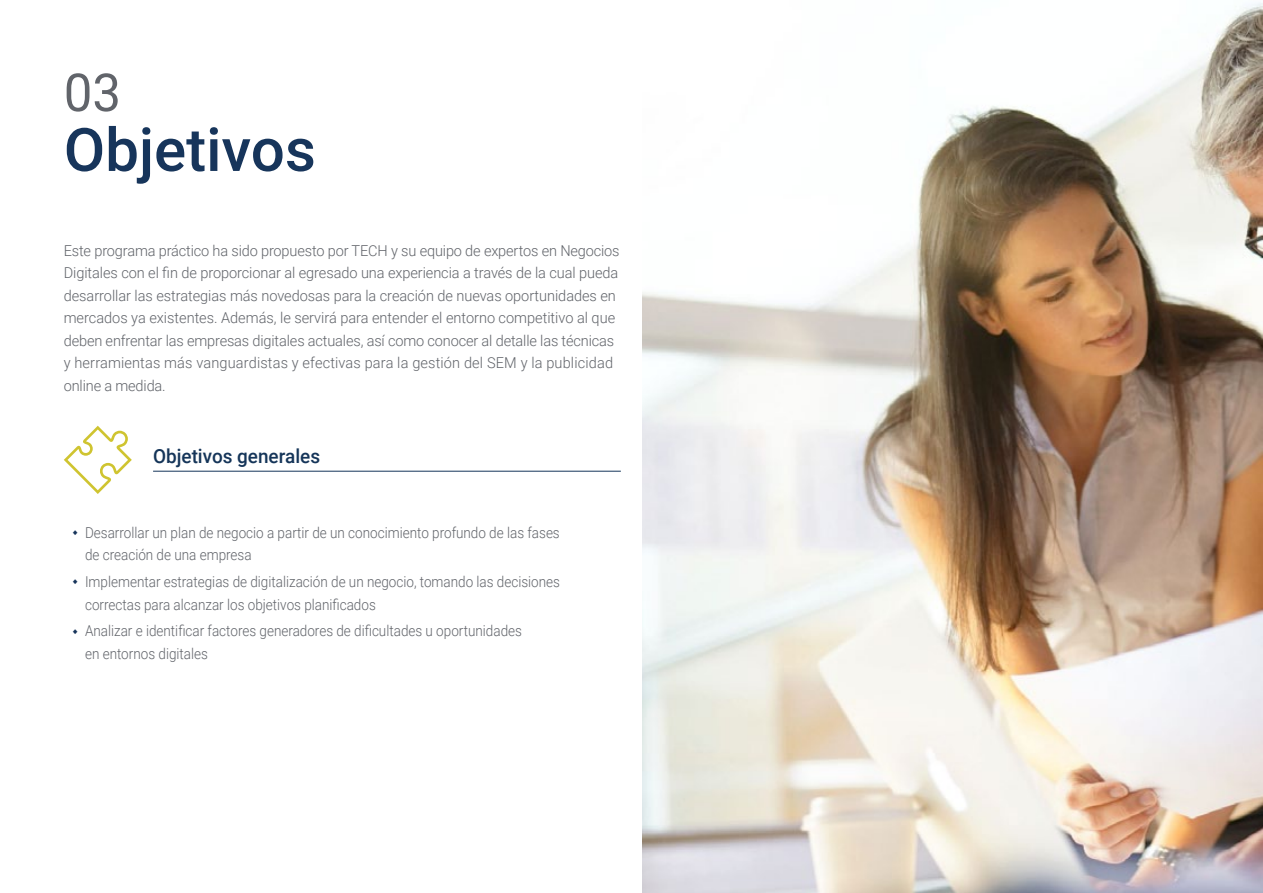
<style>
.page{position:relative;width:1263px;height:893px;background:#fff}
.page>*{position:absolute;margin:0;border:0;box-sizing:border-box;transform-origin:0 0}
.t1{font:500 60px "Roboto";color:#17355b}
.t2{font:52.5px "Roboto";color:#61646a}
.t3{font:500 19.5px "Roboto";color:#153559}
.t4{font:300 15px/22.5px "Roboto";color:#61646a}
.t5{font:300 15px/22.5px "Roboto";color:#61646a;scale:.9 1}
</style>
<div class="page">
<hr style="left:153px;top:471px;width:468px;height:1px;background:#153559">
<svg style="left:64px;top:426px;width:68px;height:68px"></svg>
<img style="left:642px;top:2px;width:621px;height:891px">
<h2 class="t2" style="left:64px;top:56px;width:59px">03</h2>
<h1 class="t1" style="left:64px;top:108px;width:254px">Objetivos</h1>
<p class="t4" style="left:64px;top:239px;width:557px">Este programa práctico ha sido propuesto por TECH y su equipo de expertos en Negocios Digitales con el fin de proporcionar al egresado una experiencia a través de la cual pueda desarrollar las estrategias más novedosas para la creación de nuevas oportunidades en mercados ya existentes. Además, le servirá para entender el entorno competitivo al que deben enfrentar las empresas digitales actuales, así como conocer al detalle las técnicas y herramientas más vanguardistas y efectivas para la gestión del SEM y la publicidad online a medida.</p>
<h3 class="t3" style="left:153px;top:442px;width:169px">Objetivos generales</h3>
<p class="t5" style="left:85px;top:521px;width:529px">Desarrollar un plan de negocio a partir de un conocimiento profundo de las fases de creación de una empresa</p>
<p class="t5" style="left:85px;top:570px;width:529px">Implementar estrategias de digitalización de un negocio, tomando las decisiones correctas para alcanzar los objetivos planificados</p>
<p class="t5" style="left:85px;top:619px;width:487px">Analizar e identificar factores generadores de dificultades u oportunidades en entornos digitales</p>
</div>
